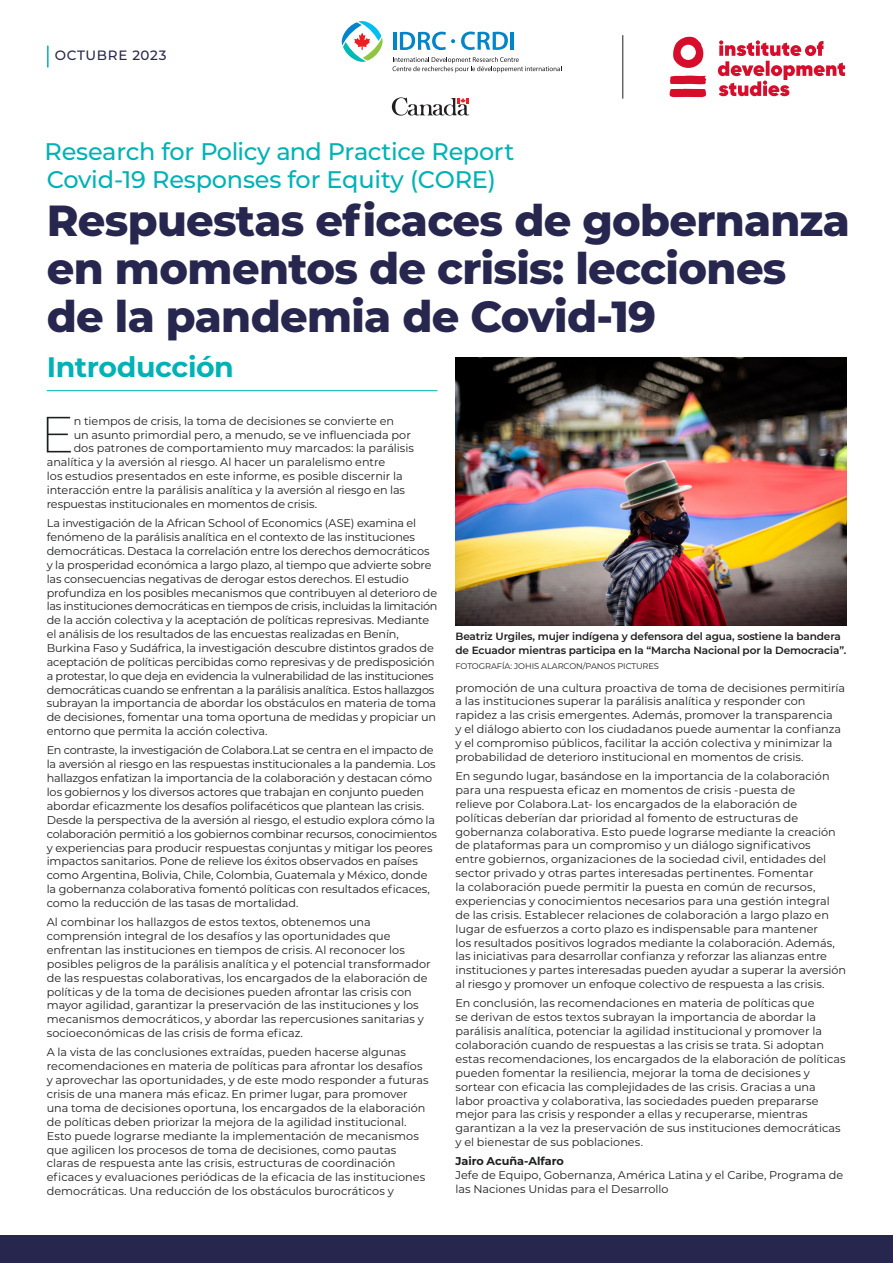
<style>
.page{position:relative;width:893px;height:1263px;background:#fff}
.page>*{position:absolute;margin:0;border:0;box-sizing:border-box;transform-origin:0 0}
.t1{font:200 50.85px "Montserrat";color:#1d1e1f}
.t2{font:800 43.5px/48px "Montserrat";letter-spacing:-.015em;color:#27264e}
.t3{font:700 28.05px "Montserrat";letter-spacing:-.015em;color:#00b2b5}
.t4{font:500 24px/28.5px "Montserrat";letter-spacing:-.01em;color:#00b2b5}
.t5{font:500 13.5px "Montserrat";letter-spacing:.05em;color:#27264e}
.t6{font:11.25px/13.8px "Montserrat";letter-spacing:-.005em;color:#1d1e1f}
.t7{font:700 11.25px "Montserrat";letter-spacing:-.005em;color:#1d1e1f}
.t8{font:600 10.5px/14.2px "Montserrat";letter-spacing:-.01em;color:#1d1e1f}
.t9{font:8.25px "Montserrat";letter-spacing:-.01em;color:#1d1e1f}
</style>
<div class="page">
<div style="left:0;top:1235px;width:893px;height:28px;background:#27264e"></div>
<hr style="left:47px;top:46px;width:2px;height:21px;background:#00b2b5">
<img style="left:455px;top:358px;width:391px;height:267px">
<hr style="left:47px;top:390px;width:390px;height:1px;background:#00b2b5">
<svg style="left:391px;top:97px;width:78px;height:19px"></svg>
<hr style="left:393px;top:32px;width:3px;height:18px;background:#0084ca">
<svg style="left:461px;top:32px;width:47px;height:18px"></svg>
<hr style="left:511px;top:32px;width:3px;height:18px;background:#0084ca">
<svg style="left:393px;top:57px;width:169px;height:15px"></svg>
<svg style="left:400px;top:32px;width:55px;height:18px"></svg>
<svg style="left:341px;top:21px;width:42px;height:41px"></svg>
<svg style="left:669px;top:37px;width:176px;height:60px"></svg>
<hr style="left:622px;top:35px;width:1px;height:64px;background:#1d1e1f">
<p class="t5" style="left:55px;top:46px;width:113px">OCTUBRE 2023</p>
<h3 class="t4" style="left:44px;top:136px;width:471px">Research for Policy and Practice Report<br>Covid-19 Responses for Equity (CORE)</h3>
<h2 class="t2" style="left:47px;top:194px;width:805px">Respuestas eficaces de gobernanza en momentos de crisis: lecciones de la pandemia de Covid-19</h2>
<h3 class="t3" style="left:47px;top:347px;width:189px">Introducción</h3>
<h1 class="t1" style="left:40px;top:400px;width:35px">E</h1>
<p class="t6" style="left:74px;top:413px;width:322px">n tiempos de crisis, la toma de decisiones se convierte en</p>
<p class="t6" style="left:74px;top:427px;width:339px">un asunto primordial pero, a menudo, se ve influenciada por</p>
<p class="t6" style="left:74px;top:441px;width:342px">dos patrones de comportamiento muy marcados: la parálisis</p>
<p class="t6" style="left:47px;top:455px;width:340px">analítica y la aversión al riesgo. Al hacer un paralelismo entre</p>
<p class="t6" style="left:47px;top:469px;width:357px">los estudios presentados en este informe, es posible discernir la</p>
<p class="t6" style="left:47px;top:483px;width:360px">interacción entre la parálisis analítica y la aversión al riesgo en las</p>
<p class="t6" style="left:47px;top:497px;width:272px">respuestas institucionales en momentos de crisis.</p>
<p class="t6" style="left:47px;top:516px;width:392px">La investigación de la African School of Economics (ASE) examina el fenómeno de la parálisis analítica en el contexto de las instituciones democráticas. Destaca la correlación entre los derechos democráticos y la prosperidad económica a largo plazo, al tiempo que advierte sobre las consecuencias negativas de derogar estos derechos. El estudio profundiza en los posibles mecanismos que contribuyen al deterioro de las instituciones democráticas en tiempos de crisis, incluidas la limitación de la acción colectiva y la aceptación de políticas represivas. Mediante el análisis de los resultados de las encuestas realizadas en Benín, Burkina Faso y Sudáfrica, la investigación descubre distintos grados de aceptación de políticas percibidas como represivas y de predisposición a protestar, lo que deja en evidencia la vulnerabilidad de las instituciones democráticas cuando se enfrentan a la parálisis analítica. Estos hallazgos subrayan la importancia de abordar los obstáculos en materia de toma de decisiones, fomentar una toma oportuna de medidas y propiciar un entorno que permita la acción colectiva.</p>
<p class="t6" style="left:47px;top:743px;width:392px">En contraste, la investigación de Colabora.Lat se centra en el impacto de la aversión al riesgo en las respuestas institucionales a la pandemia. Los hallazgos enfatizan la importancia de la colaboración y destacan cómo los gobiernos y los diversos actores que trabajan en conjunto pueden abordar eficazmente los desafíos polifacéticos que plantean las crisis.<br>Desde la perspectiva de la aversión al riesgo, el estudio explora cómo la colaboración permitió a los gobiernos combinar recursos, conocimientos y experiencias para producir respuestas conjuntas y mitigar los peores impactos sanitarios. Pone de relieve los éxitos observados en países como Argentina, Bolivia, Chile, Colombia, Guatemala y México, donde la gobernanza colaborativa fomentó políticas con resultados eficaces, como la reducción de las tasas de mortalidad.</p>
<p class="t6" style="left:47px;top:915px;width:385px">Al combinar los hallazgos de estos textos, obtenemos una comprensión integral de los desafíos y las oportunidades que enfrentan las instituciones en tiempos de crisis. Al reconocer los posibles peligros de la parálisis analítica y el potencial transformador de las respuestas colaborativas, los encargados de la elaboración de políticas y de la toma de decisiones pueden afrontar las crisis con mayor agilidad, garantizar la preservación de las instituciones y los mecanismos democráticos, y abordar las repercusiones sanitarias y socioeconómicas de las crisis de forma eficaz.</p>
<p class="t6" style="left:47px;top:1045px;width:383px">A la vista de las conclusiones extraídas, pueden hacerse algunas recomendaciones en materia de políticas para afrontar los desafíos y aprovechar las oportunidades, y de este modo responder a futuras crisis de una manera más eficaz. En primer lugar, para promover una toma de decisiones oportuna, los encargados de la elaboración de políticas deben priorizar la mejora de la agilidad institucional.<br>Esto puede lograrse mediante la implementación de mecanismos que agilicen los procesos de toma de decisiones, como pautas claras de respuesta ante las crisis, estructuras de coordinación eficaces y evaluaciones periódicas de la eficacia de las instituciones democráticas. Una reducción de los obstáculos burocráticos y</p>
<p class="t8" style="left:455px;top:628px;width:392px">Beatriz Urgiles, mujer indígena y defensora del agua, sostiene la bandera de Ecuador mientras participa en la “Marcha Nacional por la Democracia”.</p>
<p class="t9" style="left:455px;top:660px;width:205px">FOTOGRAFÍA: JOHIS ALARCON/PANOS PICTURES</p>
<p class="t6" style="left:455px;top:680px;width:391px">promoción de una cultura proactiva de toma de decisiones permitiría a las instituciones superar la parálisis analítica y responder con rapidez a las crisis emergentes. Además, promover la transparencia<br>y el diálogo abierto con los ciudadanos puede aumentar la confianza y el compromiso públicos, facilitar la acción colectiva y minimizar la probabilidad de deterioro institucional en momentos de crisis.</p>
<p class="t6" style="left:455px;top:769px;width:392px">En segundo lugar, basándose en la importancia de la colaboración para una respuesta eficaz en momentos de crisis -puesta de<br>relieve por Colabora.Lat- los encargados de la elaboración de políticas deberían dar prioridad al fomento de estructuras de gobernanza colaborativa. Esto puede lograrse mediante la creación de plataformas para un compromiso y un diálogo significativos<br>entre gobiernos, organizaciones de la sociedad civil, entidades del sector privado y otras partes interesadas pertinentes. Fomentar<br>la colaboración puede permitir la puesta en común de recursos, experiencias y conocimientos necesarios para una gestión integral de las crisis. Establecer relaciones de colaboración a largo plazo en lugar de esfuerzos a corto plazo es indispensable para mantener<br>los resultados positivos logrados mediante la colaboración. Además, las iniciativas para desarrollar confianza y reforzar las alianzas entre instituciones y partes interesadas pueden ayudar a superar la aversión al riesgo y promover un enfoque colectivo de respuesta a las crisis.</p>
<p class="t6" style="left:455px;top:996px;width:392px">En conclusión, las recomendaciones en materia de políticas que<br>se derivan de estos textos subrayan la importancia de abordar la parálisis analítica, potenciar la agilidad institucional y promover la colaboración cuando de respuestas a las crisis se trata. Si adoptan estas recomendaciones, los encargados de la elaboración de políticas pueden fomentar la resiliencia, mejorar la toma de decisiones y sortear con eficacia las complejidades de las crisis. Gracias a una labor proactiva y colaborativa, las sociedades pueden prepararse mejor para las crisis y responder a ellas y recuperarse, mientras garantizan a la vez la preservación de sus instituciones democráticas y el bienestar de sus poblaciones.</p>
<p class="t7" style="left:455px;top:1153px;width:110px">Jairo Acuña-Alfaro</p>
<p class="t6" style="left:455px;top:1168px;width:389px">Jefe de Equipo, Gobernanza, América Latina y el Caribe, Programa de las Naciones Unidas para el Desarrollo</p>
</div>
